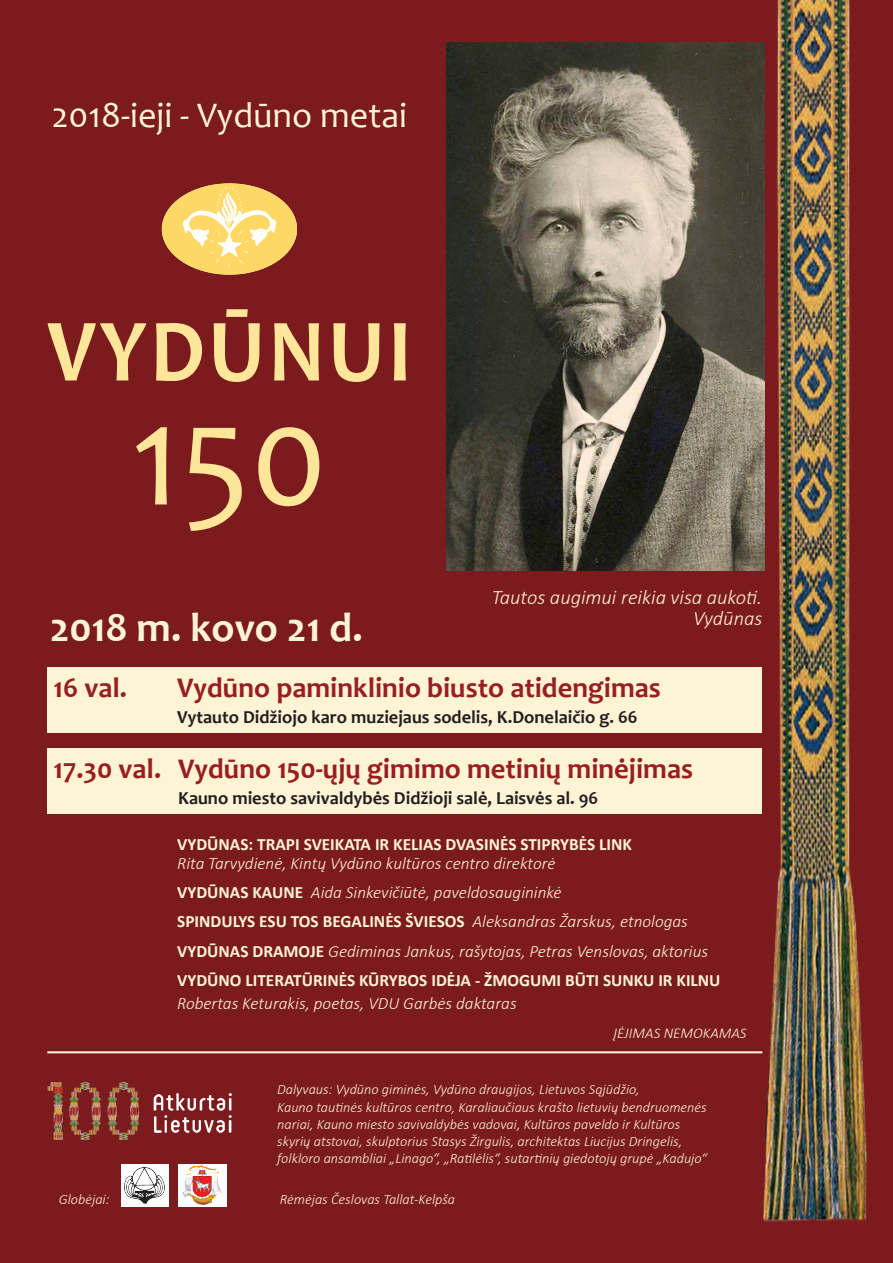
<style>
.page{position:relative;width:893px;height:1263px;background:#7c1b1d}
.page>*{position:absolute;margin:0;border:0;box-sizing:border-box;transform-origin:0 0}
.t1{font:148.65px "Candara";color:#fde599;scale:.95 1}
.t2{font:700 90px "Candara";letter-spacing:.04em;color:#fde599;scale:.95 1}
.t3{font:700 41.33px "Candara";color:#fdf4d5}
.t4{font:36.15px "Candara";color:#fdf4d5}
.t5{font:700 28.65px "Candara";color:#981e21}
.t6{font:italic 300 20.48px/21.7px "Calibri";color:#fdf4d5;text-align:right}
.t7{font:700 18.38px "Candara";color:#231f20}
.t8{font:italic 300 17.25px/29.3px "Calibri";color:#fdf4d5}
.t9{font:700 17.25px "Calibri";color:#fdf4d5}
.t10{font:italic 300 14.92px "Calibri";color:#fdf4d5}
.t11{font:italic 300 14.33px/17.2px "Calibri";color:#fdf4d5}
.s1{font-weight:700;font-style:normal}
</style>
<div class="page">
<div style="left:47px;top:667px;width:715px;height:65px;background:#fdf4d5"></div>
<div style="left:47px;top:748px;width:715px;height:65px;background:#fdf4d5"></div>
<img style="left:47px;top:1081px;width:93px;height:58px">
<img style="left:162px;top:183px;width:135px;height:92px">
<div style="left:121px;top:1164px;width:47px;height:43px;background:#fff"></div>
<img style="left:125px;top:1167px;width:40px;height:36px">
<img style="left:446px;top:43px;width:311px;height:528px">
<div style="left:179px;top:1164px;width:48px;height:43px;background:#fff"></div>
<img style="left:184px;top:1164px;width:38px;height:41px">
<hr style="left:47px;top:1051px;width:715px;height:2px;background:#fdf4d5">
<img style="left:757px;top:0;width:110px;height:1222px">
<img style="left:153px;top:1092px;width:79px;height:41px">
<h3 class="t4" style="left:52px;top:92px;width:357px">2018-ieji - Vydūno metai</h3>
<h2 class="t2" style="left:47px;top:295px;width:385px">VYDŪNUI</h2>
<h1 class="t1" style="left:131px;top:363px;width:208px">150</h1>
<h3 class="t3" style="left:50px;top:601px;width:314px">2018 m. kovo 21 d.</h3>
<h3 class="t6" style="left:492px;top:586px;width:272px">Tautos augimui reikia visa aukoti.<br>Vydūnas</h3>
<h3 class="t5" style="left:54px;top:669px;width:75px">16 val.</h3>
<h3 class="t5" style="left:177px;top:669px;width:485px">Vydūno paminklinio biusto atidengimas</h3>
<p class="t7" style="left:177px;top:705px;width:462px">Vytauto Didžiojo karo muziejaus sodelis, K.Donelaičio g. 66</p>
<h3 class="t5" style="left:54px;top:751px;width:641px">17.30 val. Vydūno 150-ųjų gimimo metinių minėjimas</h3>
<p class="t7" style="left:178px;top:787px;width:422px">Kauno miesto savivaldybės Didžioji salė, Laisvės al. 96</p>
<p class="t9" style="left:177px;top:833px;width:456px">VYDŪNAS: TRAPI SVEIKATA IR KELIAS DVASINĖS STIPRYBĖS LINK</p>
<p class="t8" style="left:177px;top:848px;width:545px">Rita Tarvydienė, Kintų Vydūno kultūros centro direktorė<br><span class="s1">VYDŪNAS KAUNE</span> Aida Sinkevičiūtė, paveldosaugininkė<br><span class="s1">SPINDULYS ESU TOS BEGALINĖS ŠVIESOS</span> Aleksandras Žarskus, etnologas <span class="s1">VYDŪNAS DRAMOJE</span> Gediminas Jankus, rašytojas, Petras Venslovas, aktorius <span class="s1">VYDŪNO LITERATŪRINĖS KŪRYBOS IDĖJA - ŽMOGUMI BŪTI SUNKU IR KILNU</span></p>
<p class="t8" style="left:177px;top:988px;width:341px">Robertas Keturakis, poetas, VDU Garbės daktaras</p>
<p class="t10" style="left:613px;top:1024px;width:135px">ĮĖJIMAS NEMOKAMAS</p>
<p class="t11" style="left:277px;top:1081px;width:431px">Dalyvaus: Vydūno giminės, Vydūno draugijos, Lietuvos Sąjūdžio,<br>Kauno tautinės kultūros centro, Karaliaučiaus krašto lietuvių bendruomenės nariai, Kauno miesto savivaldybės vadovai, Kultūros paveldo ir Kultūros skyrių atstovai, skulptorius Stasys Žirgulis, architektas Liucijus Dringelis, folkloro ansambliai „Linago“, „Ratilėlis“, sutartinių giedotojų grupė „Kadujo“</p>
<p class="t11" style="left:59px;top:1190px;width:52px">Globėjai:</p>
<p class="t11" style="left:280px;top:1190px;width:177px">Rėmėjas Česlovas Tallat-Kelpša</p>
</div>
